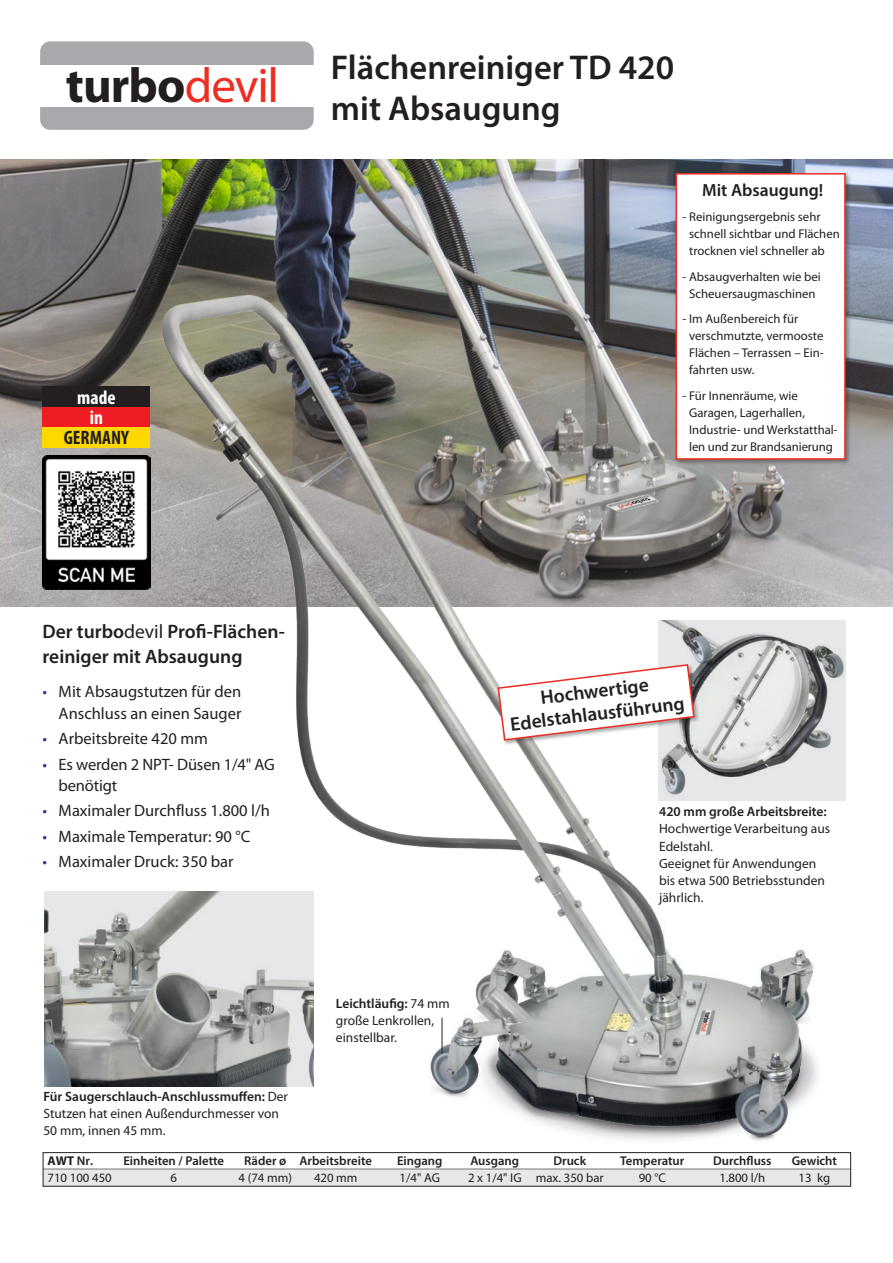
<style>
.page{position:relative;width:893px;height:1263px;background:#fff}
.page>*{position:absolute;margin:0;border:0;box-sizing:border-box;transform-origin:0 0}
.t1{font:700 49.2px "Myriad Pro";letter-spacing:-.015em;color:#231f20}
.t2{font:600 34.5px/42px "Myriad Pro";color:#231f20}
.t3{font:600 19.5px/25.5px "Myriad Pro";color:#231f20}
.t4{font:700 condensed 19.5px "Myriad Pro";color:#231f20}
.t5{font:700 condensed 19.5px/20px "Myriad Pro";color:#fff;text-align:center}
.t6{font:600 17.55px "Myriad Pro";color:#231f20}
.t7{font:16.5px/21.3px "Myriad Pro";color:#231f20;text-align:right}
.t8{font:13.5px/17px "Myriad Pro";color:#231f20}
.t9{font:600 13.5px "Myriad Pro";color:#231f20}
.t10{font:12.75px/17px "Myriad Pro";color:#231f20}
.t11{font:600 12.75px "Myriad Pro";color:#231f20}
.s1{font-weight:400;color:#ee2e22}
.s2{font-weight:400}
.s3{color:#253f8e}
.s4{font-weight:600}
</style>
<div class="page">
<svg style="left:40px;top:41px;width:274px;height:89px;background:#abacb0"></svg>
<div style="left:37px;top:65px;width:280px;height:41px;background:#fff"></div>
<img style="left:0;top:159px;width:893px;height:447px">
<img style="left:142px;top:274px;width:710px;height:867px">
<img style="left:44px;top:892px;width:270px;height:194px">
<img style="left:43px;top:455px;width:107px;height:134px">
<hr style="left:442px;top:1017px;width:1px;height:37px;background:#231f20">
<div style="left:674px;top:172px;width:177px;height:294px;background:#231f20;opacity:.4"></div>
<div style="left:676px;top:173px;width:170px;height:287px;background:#fff;border:2px solid #ee2e22"></div>
<div style="left:497px;top:663px;width:203px;height:83px;background:#231f20;opacity:.4"></div>
<svg style="left:497px;top:663px;width:198px;height:78px"></svg>
<div style="left:43px;top:387px;width:107px;height:20px;background:#231f20"></div>
<div style="left:43px;top:407px;width:107px;height:20px;background:#ee1d23"></div>
<div style="left:43px;top:427px;width:107px;height:21px;background:#ffd801"></div>
<div style="left:43px;top:1169px;width:807px;height:17px;background:#e6e7e9"></div>
<div style="left:43px;top:1152px;width:808px;height:34px;border:1px solid #231f20"></div>
<h1 class="t1" style="left:66px;top:54px;width:215px">turbo<span class="s1">devil</span></h1>
<h3 class="t5" style="left:77px;top:387px;width:40px">made in</h3>
<h3 class="t4" style="left:64px;top:425px;width:67px">GERMANY</h3>
<h2 class="t2" style="left:331px;top:45px;width:345px">Flächenreiniger TD 420 mit Absaugung</h2>
<h3 class="t6" style="left:702px;top:179px;width:123px">Mit Absaugung!</h3>
<p class="t10" style="left:689px;top:209px;width:152px;text-indent:-7px">- Reinigungsergebnis sehr schnell sichtbar und Flächen trocknen viel schneller ab</p>
<p class="t10" style="left:682px;top:268px;width:140px;text-align:center">- Absaugverhalten wie bei<br>Scheuersaugmaschinen</p>
<p class="t10" style="left:689px;top:311px;width:136px;text-indent:-7px">- Im Außenbereich für verschmutzte, vermooste<br>Flächen – Terrassen – Ein&shy;fahrten usw.</p>
<p class="t10" style="left:689px;top:387px;width:150px;text-indent:-7px">- Für Innenräume, wie<br>Garagen, Lagerhallen,<br>Industrie- und Werkstatthal&shy;len und zur Brandsanierung</p>
<h3 class="t3" style="left:43px;top:618px;width:244px">Der turbo<span class="s2">devil</span> Profi-Flächen&shy;reiniger mit Absaugung</h3>
<p class="t7" style="left:43px;top:681px;width:200px"><span class="s3">•</span> Mit Absaugstutzen für den<br>Anschluss an einen Sauger</p>
<p class="t7" style="left:43px;top:728px;width:167px"><span class="s3">•</span> Arbeitsbreite 420 mm</p>
<p class="t7" style="left:59px;top:754px;width:218px;text-align:left;text-indent:-16px"><span class="s3">•</span> Es werden 2 NPT- Düsen 1/4" AG benötigt</p>
<p class="t7" style="left:43px;top:800px;width:229px"><span class="s3">•</span> Maximaler Durchfluss 1.800 l/h</p>
<p class="t7" style="left:43px;top:826px;width:209px"><span class="s3">•</span> Maximale Temperatur: 90 °C</p>
<p class="t7" style="left:43px;top:852px;width:192px"><span class="s3">•</span> Maximaler Druck: 350 bar</p>
<p class="t8" style="left:43px;top:1089px;width:246px"><span class="s4">Für Saugerschlauch-Anschlussmuffen:</span> Der<br>Stutzen hat einen Außendurchmesser von<br>50 mm, innen 45 mm.</p>
<p class="t8" style="left:336px;top:995px;width:115px"><span class="s4">Leichtläufig:</span> 74 mm große Lenkrollen, einstellbar.</p>
<h3 class="t3" style="left:506px;top:690px;width:177px;line-height:22.5px;text-align:center;rotate:-7deg">Hochwertige<br>Edelstahlausführung</h3>
<p class="t9" style="left:659px;top:803px;width:169px">420 mm große Arbeitsbreite:</p>
<p class="t8" style="left:659px;top:821px;width:173px">Hochwertige Verarbeitung aus<br>Edelstahl.<br>Geeignet für Anwendungen bis etwa 500 Betriebsstunden jährlich.</p>
<p class="t11" style="left:123px;top:1153px;width:102px">Einheiten / Palette</p>
<p class="t11" style="left:244px;top:1153px;width:129px">Räder ø Arbeitsbreite</p>
<p class="t11" style="left:397px;top:1153px;width:47px">Eingang</p>
<p class="t11" style="left:470px;top:1153px;width:50px">Ausgang</p>
<p class="t11" style="left:553px;top:1153px;width:34px">Druck</p>
<p class="t11" style="left:620px;top:1153px;width:66px">Temperatur</p>
<p class="t11" style="left:713px;top:1153px;width:60px">Durchfluss</p>
<p class="t11" style="left:792px;top:1153px;width:47px">Gewicht</p>
<p class="t10" style="left:48px;top:1170px;width:66px">710 100 450</p>
<p class="t10" style="left:170px;top:1170px;width:8px">6</p>
<p class="t10" style="left:239px;top:1170px;width:55px">4 (74 mm)</p>
<p class="t10" style="left:314px;top:1170px;width:45px">420 mm</p>
<p class="t10" style="left:400px;top:1170px;width:42px">1/4" AG</p>
<p class="t10" style="left:468px;top:1170px;width:137px">2 x 1/4" IG max. 350 bar</p>
<p class="t10" style="left:639px;top:1170px;width:29px">90 °C</p>
<p class="t10" style="left:719px;top:1170px;width:47px">1.800 l/h</p>
<p class="t10" style="left:798px;top:1170px;width:33px">13 kg</p>
</div>
